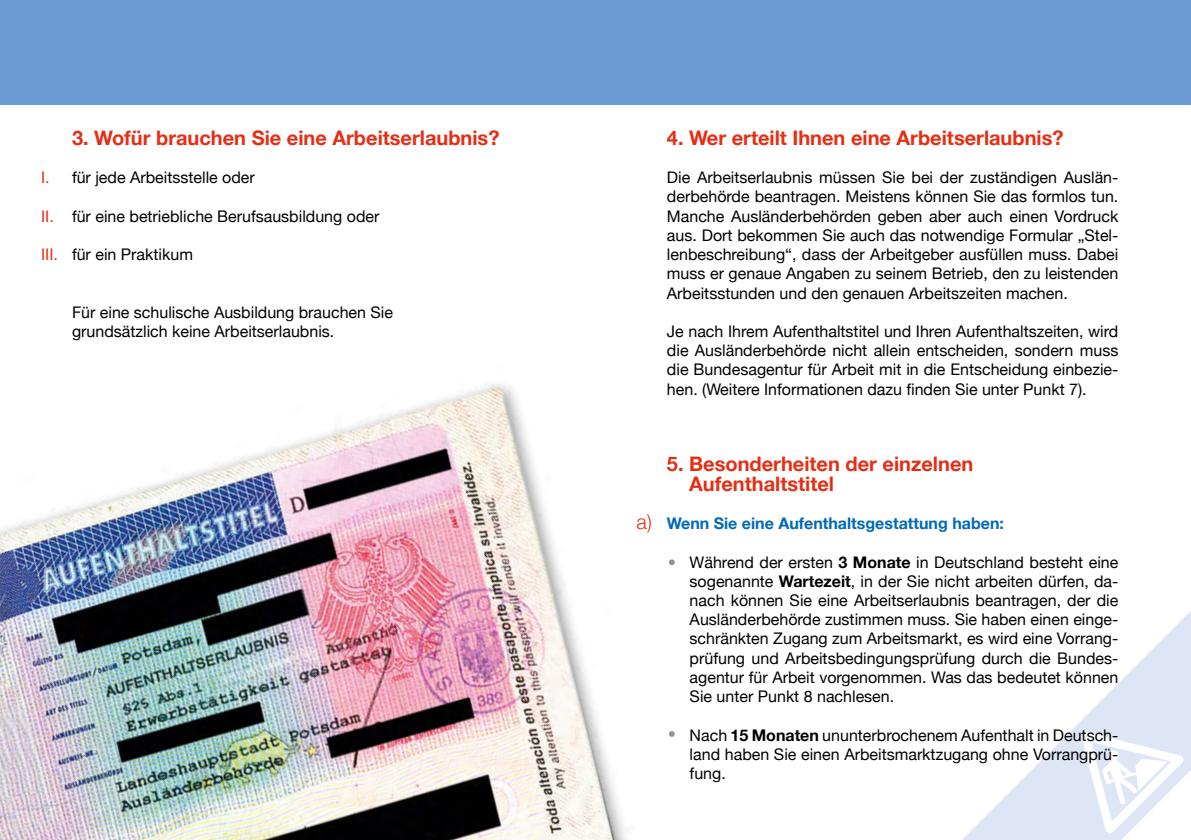
<style>
.page{position:relative;width:1191px;height:840px;background:#fff}
.page>*{position:absolute;margin:0;border:0;box-sizing:border-box;transform-origin:0 0}
.fließtext{font:700 20px "Helvetica Neue";color:#e62e15}
.t1{font:300 20px "Helvetica Neue";color:#e62e15}
.fließtext-2{font:16px/19.2px "Helvetica Neue";color:#000;text-align:justify}
.fließtext-3{font:700 16px "Helvetica Neue";color:#006ab5}
.fließtext-4{font:16px "Helvetica Neue";color:#e62e15}
.s1{font-weight:700}
</style>
<div class="page">
<img style="left:0;top:384px;width:674px;height:455px">
<div style="left:0;top:0;width:1191px;height:105px;background:#6b9dd4"></div>
<svg style="left:963px;top:611px;width:228px;height:228px"></svg>
<svg style="left:1081px;top:731px;width:102px;height:102px"></svg>
<svg style="left:669px;top:559px;width:6px;height:6px"></svg>
<svg style="left:669px;top:730px;width:6px;height:6px"></svg>
<p class="fließtext-4" style="left:41px;top:166px;width:10px">I.</p>
<p class="fließtext-4" style="left:41px;top:204px;width:14px">II.</p>
<p class="fließtext-4" style="left:41px;top:243px;width:18px">III.</p>
<p class="fließtext" style="left:72px;top:122px;width:429px">3. Wofür brauchen Sie eine Arbeitserlaubnis?</p>
<p class="fließtext-2" style="left:72px;top:169px;width:184px">für jede Arbeitsstelle oder</p>
<p class="fließtext-2" style="left:72px;top:207px;width:309px">für eine betriebliche Berufsausbildung oder</p>
<p class="fließtext-2" style="left:72px;top:245px;width:122px">für ein Praktikum</p>
<p class="fließtext-2" style="left:72px;top:303px;width:322px">Für eine schulische Ausbildung brauchen Sie</p>
<p class="fließtext-2" style="left:72px;top:322px;width:264px">grundsätzlich keine Arbeitserlaubnis.</p>
<p class="fließtext" style="left:667px;top:122px;width:398px">4. Wer erteilt Ihnen eine Arbeitserlaubnis?</p>
<p class="fließtext-2" style="left:667px;top:169px;width:453px">Die Arbeitserlaubnis müssen Sie bei der zuständigen Auslän&shy;derbehörde beantragen. Meistens können Sie das formlos tun.<br>Manche Ausländerbehörden geben aber auch einen Vordruck aus. Dort bekommen Sie auch das notwendige Formular „Stel&shy;lenbeschreibung“, dass der Arbeitgeber ausfüllen muss. Dabei muss er genaue Angaben zu seinem Betrieb, den zu leistenden Arbeitsstunden und den genauen Arbeitszeiten machen.</p>
<p class="fließtext-2" style="left:667px;top:322px;width:453px">Je nach Ihrem Aufenthaltstitel und Ihren Aufenthaltszeiten, wird die Ausländerbehörde nicht allein entscheiden, sondern muss die Bundesagentur für Arbeit mit in die Entscheidung einbezie&shy;hen. (Weitere Informationen dazu finden Sie unter Punkt 7).</p>
<p class="t1" style="left:636px;top:505px;width:17px">a)</p>
<p class="fließtext" style="left:667px;top:448px;width:308px">5. Besonderheiten der einzelnen</p>
<p class="fließtext" style="left:689px;top:467px;width:146px">Aufenthaltstitel</p>
<p class="fließtext-3" style="left:667px;top:510px;width:338px">Wenn Sie eine Aufenthaltsgestattung haben:</p>
<p class="fließtext-2" style="left:689px;top:553px;width:430px">Während der ersten <span class="s1">3 Monate</span> in Deutschland besteht eine sogenannte <span class="s1">Wartezeit</span>, in der Sie nicht arbeiten dürfen, da&shy;nach können Sie eine Arbeitserlaubnis beantragen, der die Ausländerbehörde zustimmen muss. Sie haben einen einge&shy;schränkten Zugang zum Arbeitsmarkt, es wird eine Vorrang&shy;prüfung und Arbeitsbedingungsprüfung durch die Bundes&shy;agentur für Arbeit vorgenommen. Was das bedeutet können Sie unter Punkt 8 nachlesen.</p>
<p class="fließtext-2" style="left:689px;top:725px;width:430px">Nach <span class="s1">15 Monaten</span> ununterbrochenem Aufenthalt in Deutsch&shy;land haben Sie einen Arbeitsmarktzugang ohne Vorrangprü&shy;fung.</p>
</div>
